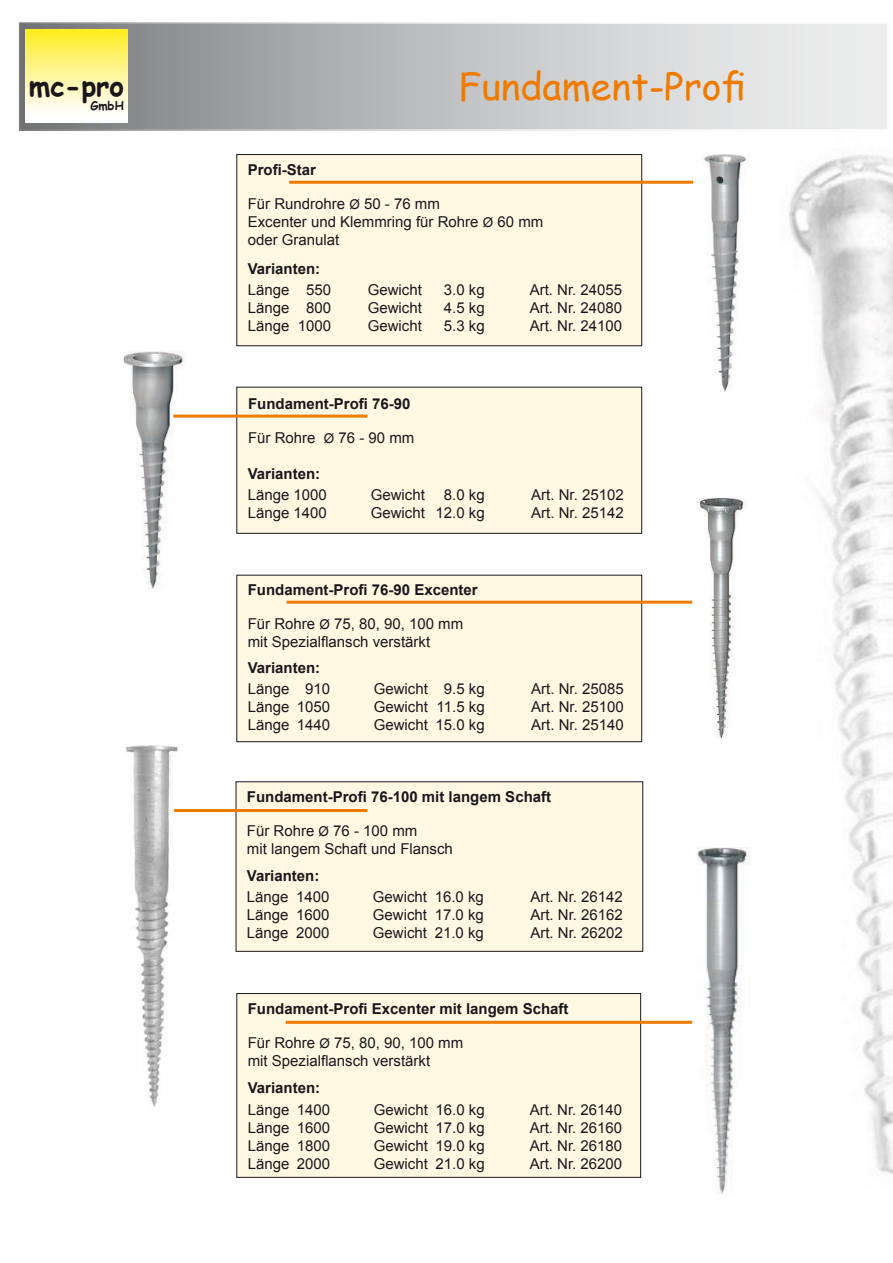
<style>
.page{position:relative;width:893px;height:1263px;background:#fff}
.page>*{position:absolute;margin:0;border:0;box-sizing:border-box;transform-origin:0 0}
.t1{font:37.5px "Comic Sans MS";color:#ee7b00}
.t2{font:700 27.75px "Comic Sans MS";color:#1a171c}
.t3{font:15px/18px "Arial";color:#1a171c}
.t4{font:700 15px "Arial";color:#1a171c}
.t5{font:700 11.85px "Comic Sans MS";color:#1a171c}
.s1{font-size:13.5px}
</style>
<div class="page">
<div style="left:20px;top:23px;width:868px;height:107px;background:linear-gradient(to right,#7b7d7f,#fafbfb)"></div>
<div style="left:19px;top:22px;width:870px;height:109px;border:1px solid #fff"></div>
<div style="left:26px;top:29px;width:102px;height:93px;background:linear-gradient(to bottom,#ffec24,#fff)"></div>
<img style="left:789px;top:155px;width:104px;height:1019px">
<img style="left:643px;top:847px;width:157px;height:347px">
<div style="left:237px;top:155px;width:405px;height:191px;background:#fff9e3"></div>
<div style="left:236px;top:154px;width:406px;height:192px;border:1px solid #1a171c"></div>
<img style="left:671px;top:154px;width:79px;height:238px">
<hr style="left:289px;top:181px;width:404px;height:3px;background:#ee7b00">
<div style="left:237px;top:387px;width:405px;height:146px;background:#fff9e3"></div>
<div style="left:236px;top:387px;width:406px;height:147px;border:1px solid #1a171c"></div>
<div style="left:237px;top:575px;width:405px;height:167px;background:#fff9e3"></div>
<div style="left:236px;top:575px;width:406px;height:167px;border:1px solid #1a171c"></div>
<div style="left:237px;top:993px;width:404px;height:184px;background:#fff9e3"></div>
<div style="left:236px;top:993px;width:405px;height:185px;border:1px solid #1a171c"></div>
<img style="left:123px;top:352px;width:66px;height:236px">
<img style="left:125px;top:745px;width:70px;height:362px">
<div style="left:236px;top:782px;width:407px;height:169px;background:#fff9e3"></div>
<div style="left:236px;top:781px;width:407px;height:171px;border:1px solid #1a171c"></div>
<hr style="left:174px;top:809px;width:193px;height:3px;background:#ee7b00">
<img style="left:667px;top:499px;width:80px;height:239px">
<hr style="left:286px;top:1021px;width:406px;height:3px;background:#ee7b00">
<hr style="left:287px;top:601px;width:405px;height:3px;background:#ee7b00">
<hr style="left:173px;top:415px;width:194px;height:3px;background:#ee7b00">
<h2 class="t2" style="left:29px;top:66px;width:97px">mc-pro</h2>
<p class="t5" style="left:90px;top:97px;width:35px">GmbH</p>
<h1 class="t1" style="left:459px;top:59px;width:289px">Fundament-Profi</h1>
<p class="t4" style="left:248px;top:159px;width:70px">Profi-Star</p>
<p class="t3" style="left:248px;top:195px;width:297px">Für Rundrohre <span class="s1">Ø</span> 50 - 76 mm<br>Excenter und Klemmring für Rohre <span class="s1">Ø</span> 60 mm oder Granulat</p>
<p class="t4" style="left:248px;top:258px;width:74px">Varianten:</p>
<p class="t3" style="left:248px;top:281px;width:85px">Länge 550</p>
<p class="t3" style="left:368px;top:281px;width:56px">Gewicht</p>
<p class="t3" style="left:444px;top:281px;width:42px">3.0 kg</p>
<p class="t3" style="left:530px;top:281px;width:94px">Art. Nr. 24055</p>
<p class="t3" style="left:248px;top:299px;width:85px">Länge 800</p>
<p class="t3" style="left:368px;top:299px;width:56px">Gewicht</p>
<p class="t3" style="left:444px;top:299px;width:42px">4.5 kg</p>
<p class="t3" style="left:530px;top:299px;width:94px">Art. Nr. 24080</p>
<p class="t3" style="left:248px;top:317px;width:85px">Länge 1000</p>
<p class="t3" style="left:368px;top:317px;width:56px">Gewicht</p>
<p class="t3" style="left:444px;top:317px;width:42px">5.3 kg</p>
<p class="t3" style="left:530px;top:317px;width:94px">Art. Nr. 24100</p>
<p class="t4" style="left:248px;top:393px;width:164px">Fundament-Profi 76-90</p>
<p class="t3" style="left:248px;top:429px;width:168px">Für Rohre <span class="s1">Ø</span> 76 - 90 mm</p>
<p class="t4" style="left:248px;top:463px;width:74px">Varianten:</p>
<p class="t3" style="left:248px;top:486px;width:81px">Länge 1000</p>
<p class="t3" style="left:371px;top:486px;width:56px">Gewicht</p>
<p class="t3" style="left:444px;top:486px;width:42px">8.0 kg</p>
<p class="t3" style="left:531px;top:486px;width:94px">Art. Nr. 25102</p>
<p class="t3" style="left:248px;top:504px;width:81px">Länge 1400</p>
<p class="t3" style="left:371px;top:504px;width:115px">Gewicht 12.0 kg</p>
<p class="t3" style="left:531px;top:504px;width:94px">Art. Nr. 25142</p>
<p class="t4" style="left:248px;top:580px;width:232px">Fundament-Profi 76-90 Excenter</p>
<p class="t3" style="left:248px;top:615px;width:217px">Für Rohre <span class="s1">Ø</span> 75, 80, 90, 100 mm mit Spezialflansch verstärkt</p>
<p class="t4" style="left:248px;top:657px;width:74px">Varianten:</p>
<p class="t3" style="left:248px;top:680px;width:84px">Länge 910</p>
<p class="t3" style="left:374px;top:680px;width:112px">Gewicht 9.5 kg</p>
<p class="t3" style="left:531px;top:680px;width:94px">Art. Nr. 25085</p>
<p class="t3" style="left:248px;top:698px;width:84px">Länge 1050</p>
<p class="t3" style="left:374px;top:698px;width:113px">Gewicht 11.5 kg</p>
<p class="t3" style="left:531px;top:698px;width:94px">Art. Nr. 25100</p>
<p class="t3" style="left:248px;top:716px;width:84px">Länge 1440</p>
<p class="t3" style="left:374px;top:716px;width:112px">Gewicht 15.0 kg</p>
<p class="t3" style="left:531px;top:716px;width:94px">Art. Nr. 25140</p>
<p class="t4" style="left:247px;top:787px;width:306px">Fundament-Profi 76-100 mit langem Schaft</p>
<p class="t3" style="left:247px;top:822px;width:207px">Für Rohre <span class="s1">Ø</span> 76 - 100 mm<br>mit langem Schaft und Flansch</p>
<p class="t4" style="left:247px;top:865px;width:74px">Varianten:</p>
<p class="t3" style="left:247px;top:888px;width:84px">Länge 1400</p>
<p class="t3" style="left:373px;top:888px;width:112px">Gewicht 16.0 kg</p>
<p class="t3" style="left:530px;top:888px;width:94px">Art. Nr. 26142</p>
<p class="t3" style="left:247px;top:906px;width:84px">Länge 1600</p>
<p class="t3" style="left:373px;top:906px;width:112px">Gewicht 17.0 kg</p>
<p class="t3" style="left:530px;top:906px;width:94px">Art. Nr. 26162</p>
<p class="t3" style="left:247px;top:924px;width:84px">Länge 2000</p>
<p class="t3" style="left:373px;top:924px;width:112px">Gewicht 21.0 kg</p>
<p class="t3" style="left:530px;top:924px;width:94px">Art. Nr. 26202</p>
<p class="t4" style="left:248px;top:998px;width:322px">Fundament-Profi Excenter mit langem Schaft</p>
<p class="t3" style="left:248px;top:1034px;width:217px">Für Rohre <span class="s1">Ø</span> 75, 80, 90, 100 mm mit Spezialflansch verstärkt</p>
<p class="t4" style="left:248px;top:1078px;width:74px">Varianten:</p>
<p class="t3" style="left:248px;top:1101px;width:84px">Länge 1400</p>
<p class="t3" style="left:374px;top:1101px;width:112px">Gewicht 16.0 kg</p>
<p class="t3" style="left:530px;top:1101px;width:94px">Art. Nr. 26140</p>
<p class="t3" style="left:248px;top:1119px;width:84px">Länge 1600</p>
<p class="t3" style="left:374px;top:1119px;width:112px">Gewicht 17.0 kg</p>
<p class="t3" style="left:530px;top:1119px;width:94px">Art. Nr. 26160</p>
<p class="t3" style="left:248px;top:1137px;width:84px">Länge 1800</p>
<p class="t3" style="left:374px;top:1137px;width:112px">Gewicht 19.0 kg</p>
<p class="t3" style="left:530px;top:1137px;width:94px">Art. Nr. 26180</p>
<p class="t3" style="left:248px;top:1155px;width:84px">Länge 2000</p>
<p class="t3" style="left:374px;top:1155px;width:112px">Gewicht 21.0 kg</p>
<p class="t3" style="left:530px;top:1155px;width:94px">Art. Nr. 26200</p>
</div>
